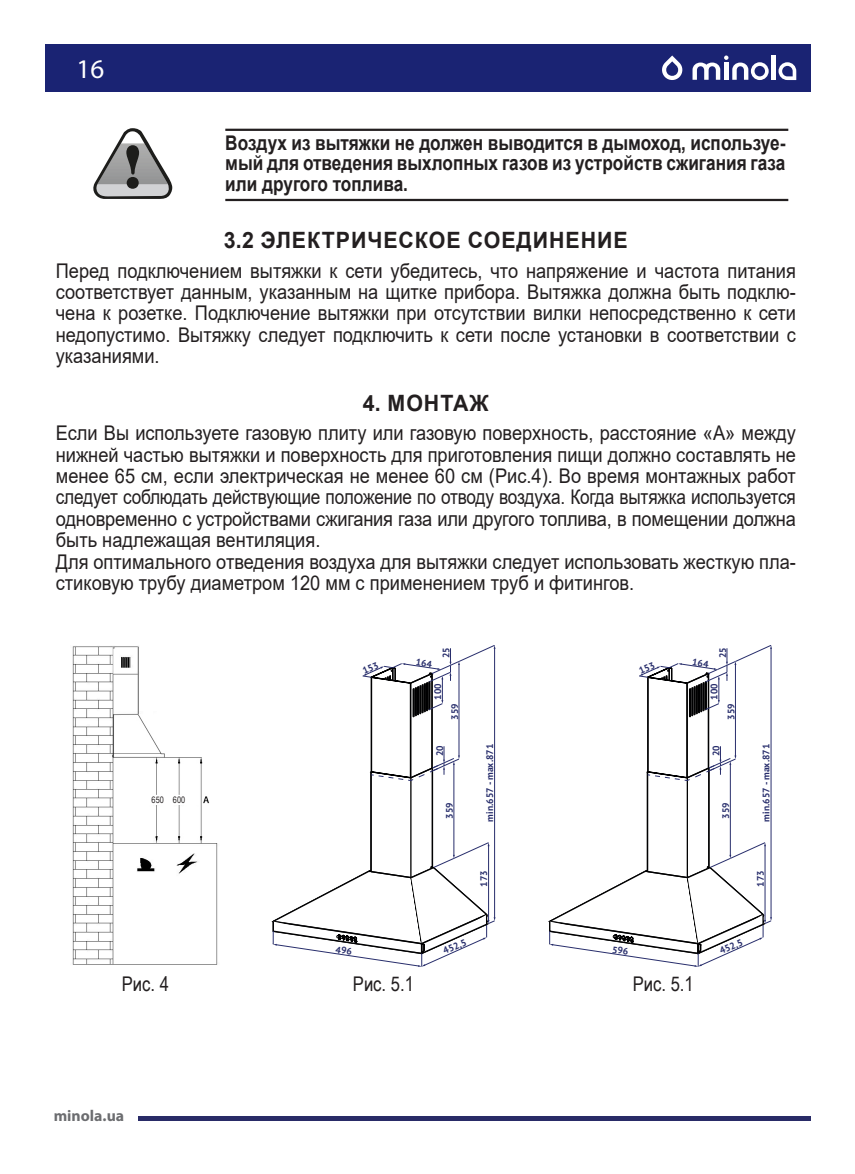
<style>
.page{position:relative;width:855px;height:1174px;background:#fff}
.page>*{position:absolute;margin:0;border:0;box-sizing:border-box;transform-origin:0 0}
.t1{font:27px "Myriad Pro";color:#fff}
.t2{font:700 22.5px "Arial";letter-spacing:.045em;color:#231f20;scale:.95 1}
.t3{font:20.25px/21.4px "Arial";color:#231f20;text-align:justify;scale:.9 1}
.t4{font:700 20.25px/20.2px "Arial";color:#231f20;text-align:justify;scale:.85 1}
.t5{font:20.25px "Arial Narrow";color:#231f20}
.t6{font:700 15.75px "Myriad Pro";color:#6c6d70}
.t7{font:700 9.45px "PT Sans";letter-spacing:.01em;color:#282e6c}
.t8{font:9px "Arial Narrow";color:#231f20}
</style>
<div class="page">
<hr style="left:225px;top:129px;width:563px;height:2px;background:#231f20">
<hr style="left:225px;top:199px;width:563px;height:2px;background:#231f20">
<svg style="left:93px;top:128px;width:79px;height:71px"></svg>
<img style="left:72px;top:646px;width:146px;height:319px">
<div style="left:147px;top:795px;width:40px;height:10px;background:#fff"></div>
<div style="left:45px;top:45px;width:765px;height:47px;background:#1a2373"></div>
<hr style="left:771px;top:55px;width:4px;height:25px;background:#fff">
<svg style="left:778px;top:62px;width:18px;height:18px"></svg>
<svg style="left:692px;top:55px;width:76px;height:25px"></svg>
<svg style="left:662px;top:55px;width:21px;height:25px"></svg>
<hr style="left:138px;top:1116px;width:672px;height:4px;background:#292b67">
<svg style="left:271px;top:645px;width:224px;height:322px"></svg>
<svg style="left:548px;top:645px;width:224px;height:322px"></svg>
<h1 class="t1" style="left:77px;top:52px;width:29px">16</h1>
<p class="t4" style="left:225px;top:133px;width:660px">Воздух из вытяжки не должен выводится в дымоход, используе&shy;мый для отведения выхлопных газов из устройств сжигания газа или другого топлива.</p>
<p class="t2" style="left:224px;top:224px;width:427px">3.2 ЭЛЕКТРИЧЕСКОЕ СОЕДИНЕНИЕ</p>
<p class="t3" style="left:56px;top:260px;width:824px">Перед подключением вытяжки к сети убедитесь, что напряжение и частота питания соответствует данным, указанным на щитке прибора. Вытяжка должна быть подклю&shy;чена к розетке. Подключение вытяжки при отсутствии вилки непосредственно к сети недопустимо. Вытяжку следует подключить к сети после установки в соответствии с указаниями.</p>
<p class="t2" style="left:363px;top:387px;width:134px">4. МОНТАЖ</p>
<p class="t3" style="left:56px;top:422px;width:824px">Если Вы используете газовую плиту или газовую поверхность, расстояние «А» между нижней частью вытяжки и поверхность для приготовления пищи должно составлять не менее 65 см, если электрическая не менее 60 см (Рис.4). Во время монтажных работ следует соблюдать действующие положение по отводу воздуха. Когда вытяжка используется одновременно с устройствами сжигания газа или другого топлива, в помещении должна быть надлежащая вентиляция.</p>
<p class="t3" style="left:56px;top:550px;width:824px">Для оптимального отведения воздуха для вытяжки следует использовать жесткую пла&shy;стиковую трубу диаметром 120 мм с применением труб и фитингов.</p>
<p class="t8" style="left:152px;top:793px;width:14px">650</p>
<p class="t8" style="left:173px;top:793px;width:14px">600</p>
<p class="t7" style="left:440px;top:658px;width:12px;rotate:-90deg">25</p>
<p class="t7" style="left:716px;top:658px;width:12px;rotate:-90deg">25</p>
<p class="t7" style="left:431px;top:699px;width:18px;rotate:-90deg">100</p>
<p class="t7" style="left:708px;top:699px;width:18px;rotate:-90deg">100</p>
<p class="t7" style="left:448px;top:720px;width:18px;rotate:-90deg">359</p>
<p class="t7" style="left:725px;top:720px;width:18px;rotate:-90deg">359</p>
<p class="t7" style="left:433px;top:756px;width:12px;rotate:-90deg">20</p>
<p class="t7" style="left:483px;top:821px;width:80px;rotate:-90deg">min.657 - max.871</p>
<p class="t7" style="left:443px;top:819px;width:18px;rotate:-90deg">359</p>
<p class="t7" style="left:710px;top:756px;width:12px;rotate:-90deg">20</p>
<p class="t7" style="left:760px;top:821px;width:80px;rotate:-90deg">min.657 - max.871</p>
<p class="t7" style="left:719px;top:819px;width:18px;rotate:-90deg">359</p>
<p class="t7" style="left:478px;top:887px;width:18px;rotate:-90deg">173</p>
<p class="t7" style="left:754px;top:887px;width:18px;rotate:-90deg">173</p>
<p class="t7" style="left:441px;top:945px;width:26px;rotate:-24deg">452,5</p>
<p class="t5" style="left:122px;top:969px;width:49px">Рис. 4</p>
<p class="t5" style="left:353px;top:969px;width:62px">Рис. 5.1</p>
<p class="t5" style="left:633px;top:969px;width:62px">Рис. 5.1</p>
<p class="t7" style="left:717px;top:945px;width:26px;rotate:-24deg">452,5</p>
<p class="t6" style="left:54px;top:1105px;width:72px">minola.ua</p>
</div>
